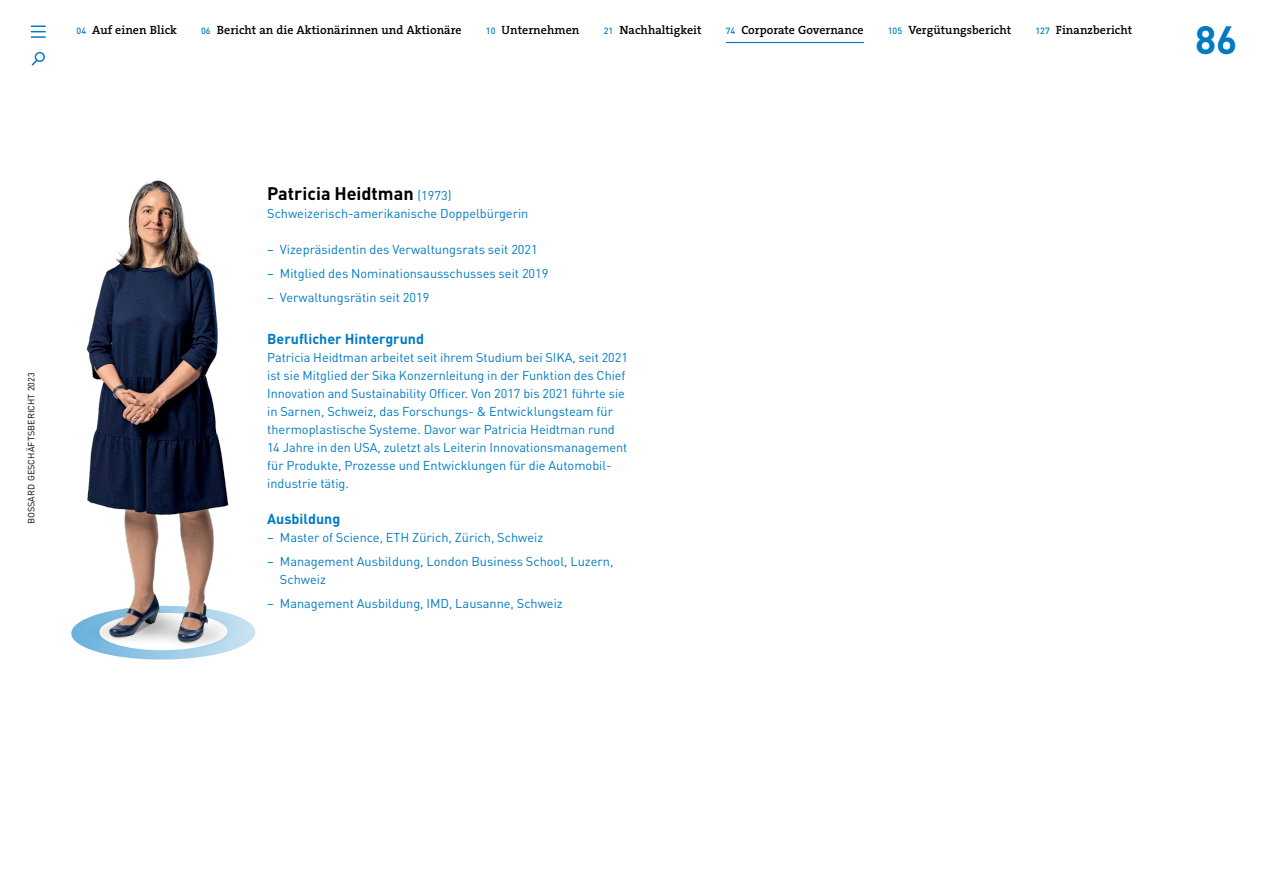
<style>
.page{position:relative;width:1263px;height:893px;background:#fff}
.page>*{position:absolute;margin:0;border:0;box-sizing:border-box;transform-origin:0 0}
.t1{font:700 39px "DINOT";color:#007ac3}
.t2{font:700 18px "DINOT";color:#000}
.t3{font:700 14.25px "DINOT";color:#007ac3}
.t4{font:12.75px/18px "DINOT";color:#007ac3}
.t5{font:12px "The Serif HP6 Se Bld";letter-spacing:.005em;color:#000}
.t6{font:9px "DINOT";letter-spacing:.01em;color:#000}
.s1{font-family:"DINOT";font-weight:500;font-size:9px;color:#007ac3}
.s2{font-weight:400;font-size:12.75px;color:#007ac3}
</style>
<div class="page">
<hr style="left:726px;top:42px;width:138px;height:1px;background:#007ac3">
<img style="left:71px;top:180px;width:181px;height:480px">
<svg style="left:31px;top:26px;width:14px;height:12px"></svg>
<div style="left:35px;top:52px;width:10px;height:10px;border:2px solid #007ac3;border-radius:50%"></div>
<svg style="left:31px;top:59px;width:8px;height:7px"></svg>
<p class="t5" style="left:77px;top:22px;width:102px"><span class="s1">04</span> Auf einen Blick</p>
<p class="t5" style="left:201px;top:22px;width:262px"><span class="s1">06</span> Bericht an die Aktionärinnen und Aktionäre</p>
<p class="t5" style="left:486px;top:22px;width:95px"><span class="s1">10</span> Unternehmen</p>
<p class="t5" style="left:604px;top:22px;width:99px"><span class="s1">21</span> Nachhaltigkeit</p>
<p class="t5" style="left:726px;top:22px;width:139px"><span class="s1">74</span> Corporate Governance</p>
<p class="t5" style="left:888px;top:22px;width:125px"><span class="s1">105</span> Vergütungsbericht</p>
<p class="t5" style="left:1035px;top:22px;width:98px"><span class="s1">127</span> Finanzbericht</p>
<p class="t6" style="left:25px;top:524px;width:153px;rotate:-90deg">BOSSARD GESCHÄFTSBERICHT 2023</p>
<h2 class="t2" style="left:267px;top:181px;width:186px">Patricia Heidtman <span class="s2">(1973)</span></h2>
<p class="t4" style="left:267px;top:204px;width:263px">Schweizerisch-amerikanische Doppelbürgerin</p>
<p class="t4" style="left:267px;top:237px;width:283px;line-height:24px">− Vizepräsidentin des Verwaltungsrats seit 2021<br>− Mitglied des Nominationsausschusses seit 2019 − Verwaltungsrätin seit 2019</p>
<p class="t3" style="left:267px;top:329px;width:158px">Beruflicher Hintergrund</p>
<p class="t4" style="left:267px;top:348px;width:362px">Patricia Heidtman arbeitet seit ihrem Studium bei SIKA, seit 2021 ist sie Mitglied der Sika Konzernleitung in der Funktion des Chief Innovation and Sustainability Officer. Von 2017 bis 2021 führte sie in Sarnen, Schweiz, das Forschungs- &amp; Entwicklungsteam für thermoplastische Systeme. Davor war Patricia Heidtman rund 14 Jahre in den USA, zuletzt als Leiterin Innovationsmanagement für Produkte, Prozesse und Entwicklungen für die Automobil&shy;industrie tätig.</p>
<p class="t3" style="left:267px;top:509px;width:75px">Ausbildung</p>
<p class="t4" style="left:267px;top:525px;width:348px;line-height:24px">− Master of Science, ETH Zürich, Zürich, Schweiz<br>− Management Ausbildung, London Business School, Luzern,</p>
<p class="t4" style="left:267px;top:567px;width:297px;line-height:24px;text-indent:13px">Schweiz<br>− Management Ausbildung, IMD, Lausanne, Schweiz</p>
<h1 class="t1" style="left:1195px;top:13px;width:44px">86</h1>
</div>
